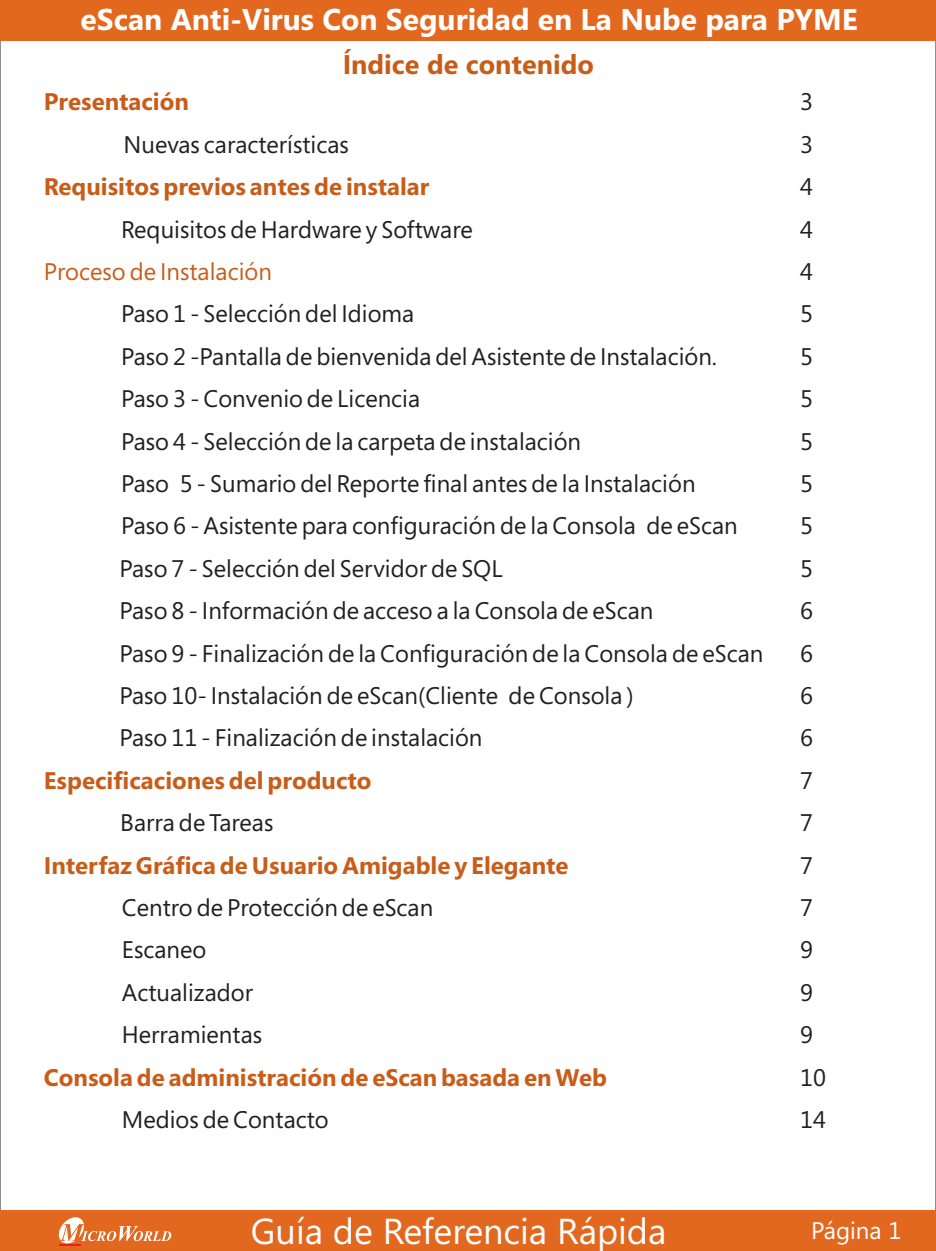
<style>
.page{position:relative;width:936px;height:1251px;background:#fff}
.page>*{position:absolute;margin:0;border:0;box-sizing:border-box;transform-origin:0 0}
.t1{font:36px "Segoe UI";color:#fff}
.t2{font:700 30px "Segoe UI";color:#fff}
.t3{font:700 27px "Segoe";color:#c85d1a}
.t4{font:24px/42.3px "Segoe";color:#231f20}
.t5{font:700 24px "Segoe";color:#c85d1a}
.t6{font:24px "Segoe";color:#c85d1a}
.t7{font:24px "Segoe UI";color:#fff}
</style>
<div class="page">
<div style="left:0;top:0;width:935px;height:41px;background:#e2681f"></div>
<div style="left:0;top:1209px;width:935px;height:41px;background:#e2681f"></div>
<svg style="left:58px;top:1217px;width:113px;height:28px"></svg>
<p class="t2" style="left:81px;top:8px;width:778px">eScan Anti-Virus Con Seguridad en La Nube para PYME</p>
<p class="t5" style="left:44px;top:92px;width:147px">Presentación</p>
<p class="t3" style="left:342px;top:54px;width:253px">Índice de contenido</p>
<p class="t4" style="left:800px;top:83px;width:14px">3</p>
<p class="t4" style="left:123px;top:125px;width:227px">Nuevas características</p>
<p class="t4" style="left:800px;top:125px;width:14px">3<br>4</p>
<p class="t4" style="left:121px;top:210px;width:353px">Requisitos de Hardware y Software</p>
<p class="t4" style="left:800px;top:210px;width:14px">4<br>4</p>
<p class="t4" style="left:121px;top:295px;width:295px">Paso 1 - Selección del Idioma</p>
<p class="t4" style="left:800px;top:295px;width:14px">5</p>
<p class="t4" style="left:121px;top:337px;width:597px">Paso 2 -Pantalla de bienvenida del Asistente de Instalación.</p>
<p class="t4" style="left:800px;top:337px;width:14px">5</p>
<p class="t4" style="left:121px;top:379px;width:300px">Paso 3 - Convenio de Licencia</p>
<p class="t4" style="left:800px;top:379px;width:14px">5</p>
<p class="t4" style="left:121px;top:422px;width:461px">Paso 4 - Selección de la carpeta de instalación</p>
<p class="t4" style="left:800px;top:422px;width:14px">5</p>
<p class="t4" style="left:121px;top:464px;width:576px">Paso 5 - Sumario del Reporte final antes de la Instalación</p>
<p class="t4" style="left:800px;top:464px;width:14px">5</p>
<p class="t4" style="left:121px;top:507px;width:618px">Paso 6 - Asistente para configuración de la Consola de eScan</p>
<p class="t4" style="left:800px;top:507px;width:14px">5</p>
<p class="t4" style="left:119px;top:549px;width:384px">Paso 7 - Selección del Servidor de SQL</p>
<p class="t4" style="left:800px;top:549px;width:14px">5</p>
<p class="t4" style="left:119px;top:591px;width:535px">Paso 8 - Información de acceso a la Consola de eScan</p>
<p class="t4" style="left:800px;top:591px;width:14px">6</p>
<p class="t4" style="left:119px;top:634px;width:645px">Paso 9 - Finalización de la Configuración de la Consola de eScan</p>
<p class="t4" style="left:800px;top:634px;width:14px">6</p>
<p class="t4" style="left:119px;top:676px;width:515px">Paso 10- Instalación de eScan(Cliente de Consola )</p>
<p class="t4" style="left:800px;top:676px;width:14px">6</p>
<p class="t4" style="left:119px;top:718px;width:364px">Paso 11 - Finalización de instalación</p>
<p class="t4" style="left:800px;top:718px;width:14px">6<br>7</p>
<p class="t4" style="left:120px;top:803px;width:155px">Barra de Tareas</p>
<p class="t4" style="left:800px;top:803px;width:14px">7<br>7</p>
<p class="t4" style="left:122px;top:888px;width:313px">Centro de Protección de eScan</p>
<p class="t4" style="left:800px;top:888px;width:14px">7</p>
<p class="t4" style="left:122px;top:930px;width:86px">Escaneo</p>
<p class="t4" style="left:800px;top:930px;width:14px">9</p>
<p class="t4" style="left:122px;top:973px;width:133px">Actualizador</p>
<p class="t4" style="left:800px;top:973px;width:14px">9</p>
<p class="t4" style="left:122px;top:1015px;width:142px">Herramientas</p>
<p class="t4" style="left:800px;top:1015px;width:27px">9<br>10</p>
<p class="t4" style="left:122px;top:1100px;width:208px">Medios de Contacto</p>
<p class="t4" style="left:800px;top:1100px;width:27px">14</p>
<p class="t5" style="left:44px;top:177px;width:387px">Requisitos previos antes de instalar</p>
<p class="t6" style="left:44px;top:262px;width:229px">Proceso de Instalación</p>
<p class="t5" style="left:44px;top:770px;width:329px">Especificaciones del producto</p>
<p class="t5" style="left:44px;top:855px;width:526px">Interfaz Gráfica de Usuario Amigable y Elegante</p>
<p class="t5" style="left:44px;top:1067px;width:564px">Consola de administración de eScan basada en Web</p>
<h1 class="t1" style="left:251px;top:1217px;width:417px">Guía de Referencia Rápida</h1>
<p class="t7" style="left:811px;top:1221px;width:92px">Página 1</p>
</div>
